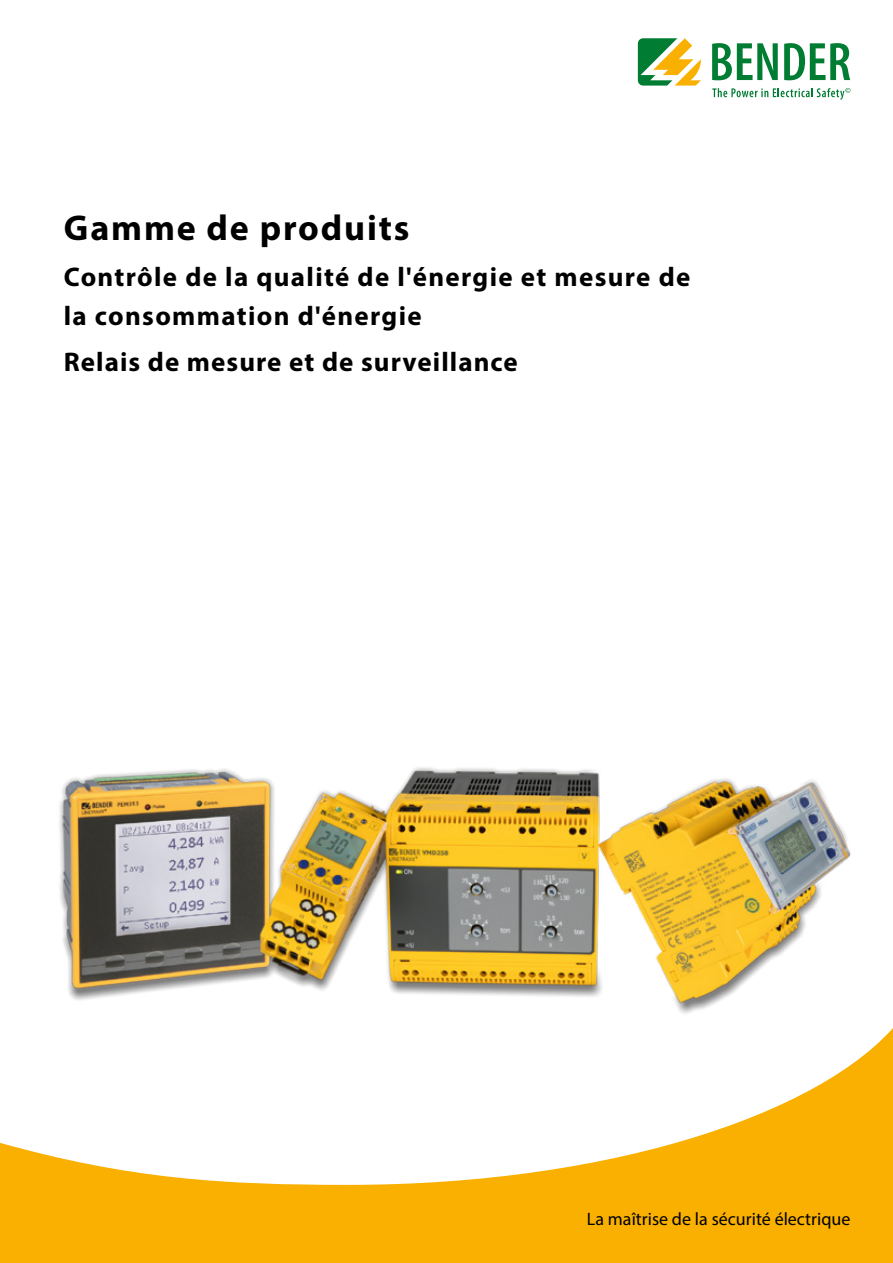
<style>
.page{position:relative;width:893px;height:1263px;background:#fff}
.page>*{position:absolute;margin:0;border:0;box-sizing:border-box;transform-origin:0 0}
.Titel{font:700 36px "Myriad Pro";letter-spacing:.05em;color:#000}
.Titel-2{font:700 27px/38.2px "Myriad Pro";letter-spacing:.05em;color:#000}
.t1{font:18px "Myriad Pro";color:#000}
</style>
<div class="page">
<img style="left:59px;top:767px;width:792px;height:245px">
<svg style="left:0;top:1012px;width:893px;height:251px"></svg>
<svg style="left:712px;top:88px;width:138px;height:12px"></svg>
<svg style="left:712px;top:43px;width:66px;height:37px"></svg>
<svg style="left:784px;top:43px;width:66px;height:37px"></svg>
<svg style="left:638px;top:38px;width:63px;height:48px"></svg>
<p class="Titel" style="left:64px;top:204px;width:347px">Gamme de produits</p>
<p class="Titel-2" style="left:64px;top:257px;width:628px">Contrôle de la qualité de l'énergie et mesure de la consommation d'énergie</p>
<p class="Titel-2" style="left:64px;top:342px;width:455px">Relais de mesure et de surveillance</p>
<p class="t1" style="left:587px;top:1207px;width:265px">La maîtrise de la sécurité électrique</p>
</div>
